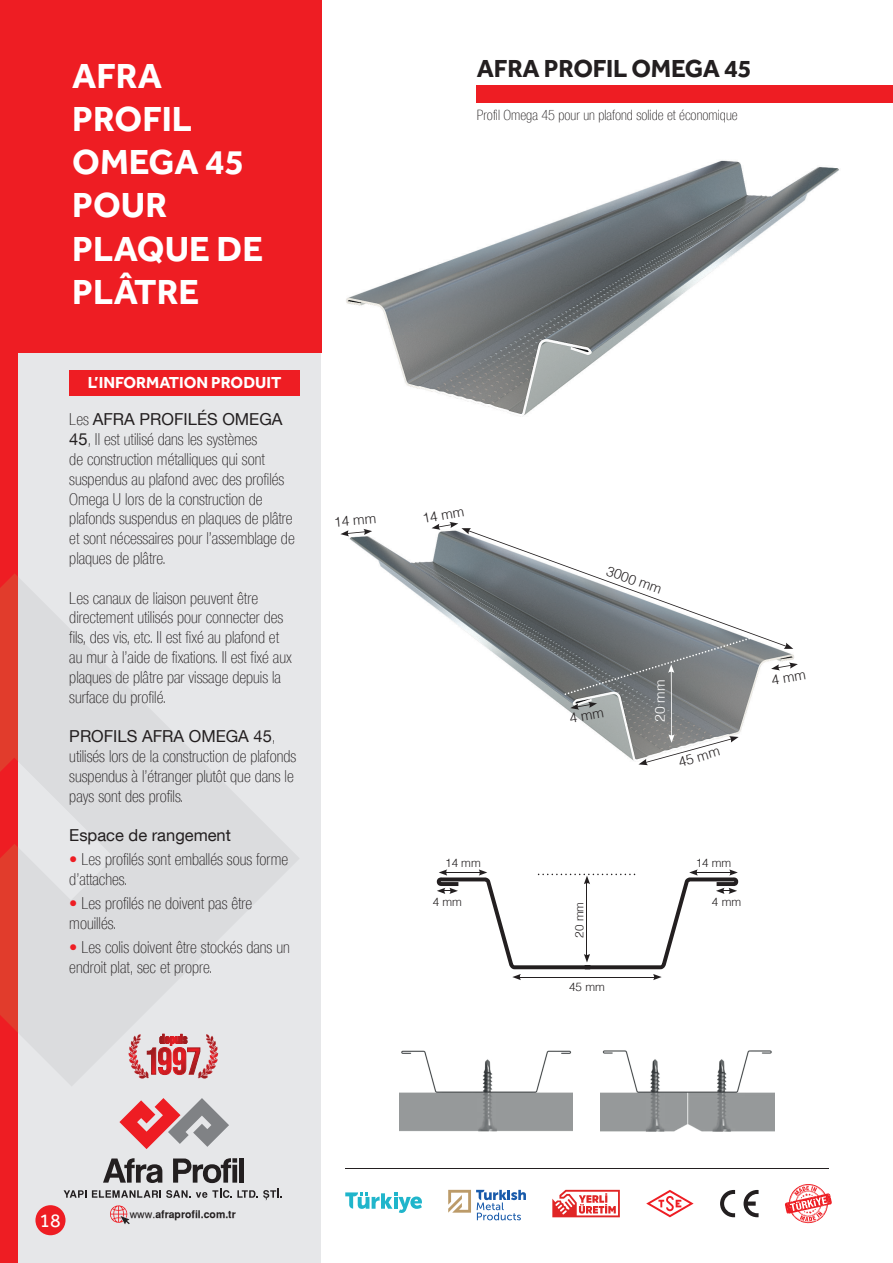
<style>
.page{position:relative;width:893px;height:1263px;background:#fff}
.page>*{position:absolute;margin:0;border:0;box-sizing:border-box;transform-origin:0 0}
.t1{font:700 36px/43.2px "Effra";color:#fff}
.t2{font:700 25.5px "Effra";letter-spacing:-.01em;color:#231f20}
.t3{font:19.5px "Effra";color:#fff}
.t4{font:100 condensed 16.5px/19.8px "Helvetica Neue LT Com";color:#231f20}
.t5{font:700 16.5px "Effra";color:#fff}
.t6{font:16.5px "Helvetica Neue LT Com";color:#231f20}
.t7{font:100 condensed 14.25px "Helvetica Neue LT Com";color:#231f20}
.t8{font:300 13.8px "Helvetica";color:#231f20}
.t9{font:300 13.8px "Helvetica";color:#fff}
.t10{font:300 11.7px "Helvetica";color:#231f20}
.t11{font:700 10.5px "Helvetica";color:#231f20}
.s1{font-weight:400;font-stretch:normal}
.s2{color:#ee1d23}
.s3{font-weight:500}
</style>
<div class="page">
<div style="left:0;top:172px;width:18px;height:1091px;background:#ee1d23"></div>
<div style="left:18px;top:0;width:303px;height:1263px;background:#e6e7e9"></div>
<svg style="left:0;top:573px;width:18px;height:199px;background:#e1392b"></svg>
<svg style="left:0;top:844px;width:18px;height:189px;background:#e2392b"></svg>
<svg style="left:18px;top:577px;width:281px;height:509px;fill:#dbdcde"></svg>
<div style="left:0;top:0;width:321px;height:353px;background:#ee1d23"></div>
<svg style="left:129px;top:1034px;width:11px;height:23px"></svg>
<svg style="left:147px;top:1034px;width:67px;height:41px"></svg>
<svg style="left:119px;top:1098px;width:110px;height:51px"></svg>
<svg style="left:64px;top:1158px;width:218px;height:66px"></svg>
<div style="left:35px;top:1205px;width:31px;height:30px;background:#ee1d23;border-radius:50%"></div>
<hr style="left:345px;top:1168px;width:484px;height:1px;background:#231f20">
<svg style="left:552px;top:1190px;width:68px;height:27px"></svg>
<svg style="left:646px;top:1190px;width:48px;height:27px"></svg>
<svg style="left:785px;top:1184px;width:47px;height:39px"></svg>
<svg style="left:720px;top:1190px;width:15px;height:27px"></svg>
<svg style="left:743px;top:1190px;width:15px;height:27px"></svg>
<svg style="left:345px;top:1192px;width:77px;height:21px"></svg>
<svg style="left:448px;top:1190px;width:78px;height:30px"></svg>
<div style="left:477px;top:85px;width:416px;height:17px;background:#ee1d23"></div>
<img style="left:346px;top:160px;width:493px;height:257px">
<img style="left:349px;top:536px;width:403px;height:225px">
<hr style="left:671px;top:670px;width:1px;height:67px;background:#fff">
<svg style="left:638px;top:734px;width:101px;height:31px"></svg>
<svg style="left:340px;top:529px;width:32px;height:7px"></svg>
<img style="left:400px;top:1050px;width:173px;height:82px">
<img style="left:601px;top:1050px;width:173px;height:82px">
<svg style="left:437px;top:869px;width:301px;height:111px"></svg>
<div style="left:69px;top:370px;width:231px;height:25px;background:#ee1d23"></div>
<svg style="left:569px;top:702px;width:34px;height:21px"></svg>
<svg style="left:432px;top:522px;width:366px;height:173px"></svg>
<h1 class="t1" style="left:72px;top:53px;width:193px">AFRA<br>PROFIL<br>OMEGA 45<br>POUR<br>PLAQUE DE<br>PLÂTRE</h1>
<p class="t5" style="left:88px;top:372px;width:195px">L’INFORMATION PRODUIT</p>
<p class="t4" style="left:69px;top:410px;width:227px">Les <span class="s1">AFRA PROFILÉS OMEGA 45</span>, Il est utilisé dans les systèmes<br>de construction métalliques qui sont suspendus au plafond avec des profilés Omega U lors de la construction de plafonds suspendus en plaques de plâtre et sont nécessaires pour l’assemblage de plaques de plâtre.</p>
<p class="t4" style="left:69px;top:588px;width:224px">Les canaux de liaison peuvent être directement utilisés pour connecter des fils, des vis, etc. Il est fixé au plafond et au mur à l’aide de fixations. Il est fixé aux plaques de plâtre par vissage depuis la surface du profilé.</p>
<p class="t4" style="left:69px;top:726px;width:228px"><span class="s1">PROFILS AFRA OMEGA 45</span>, utilisés lors de la construction de plafonds suspendus à l’étranger plutôt que dans le pays sont des profils.</p>
<p class="t6" style="left:69px;top:825px;width:163px">Espace de rangement</p>
<p class="t4" style="left:69px;top:849px;width:220px"><span class="s2">•</span> Les profilés sont emballés sous forme d’attaches.</p>
<p class="t4" style="left:69px;top:893px;width:184px"><span class="s2">•</span> Les profilés ne doivent pas être mouillés.</p>
<p class="t4" style="left:69px;top:937px;width:222px"><span class="s2">•</span> Les colis doivent être stockés dans un endroit plat, sec et propre.</p>
<p class="t8" style="left:333px;top:511px;width:44px;rotate:-5deg">14 mm</p>
<h2 class="t2" style="left:477px;top:52px;width:276px">AFRA PROFIL OMEGA 45</h2>
<p class="t7" style="left:477px;top:107px;width:262px">Profil Omega 45 pour un plafond solide et économique</p>
<p class="t8" style="left:420px;top:507px;width:44px;rotate:-10deg">14 mm</p>
<p class="t8" style="left:611px;top:559px;width:59px;rotate:19deg">3000 mm</p>
<p class="t9" style="left:648px;top:722px;width:44px;rotate:-90deg">20 mm</p>
<p class="t8" style="left:676px;top:751px;width:44px;rotate:-16deg">45 mm</p>
<p class="t10" style="left:445px;top:853px;width:37px">14 mm</p>
<p class="t10" style="left:696px;top:853px;width:37px">14 mm</p>
<p class="t10" style="left:433px;top:891px;width:31px">4 mm</p>
<p class="t10" style="left:712px;top:891px;width:31px">4 mm</p>
<p class="t10" style="left:569px;top:937px;width:37px;rotate:-90deg">20 mm</p>
<p class="t10" style="left:569px;top:977px;width:37px">45 mm</p>
<p class="t3" style="left:40px;top:1209px;width:23px">18</p>
<p class="t11" style="left:130px;top:1207px;width:108px"><span class="s3">www.</span>afraprofil.com.tr</p>
</div>
